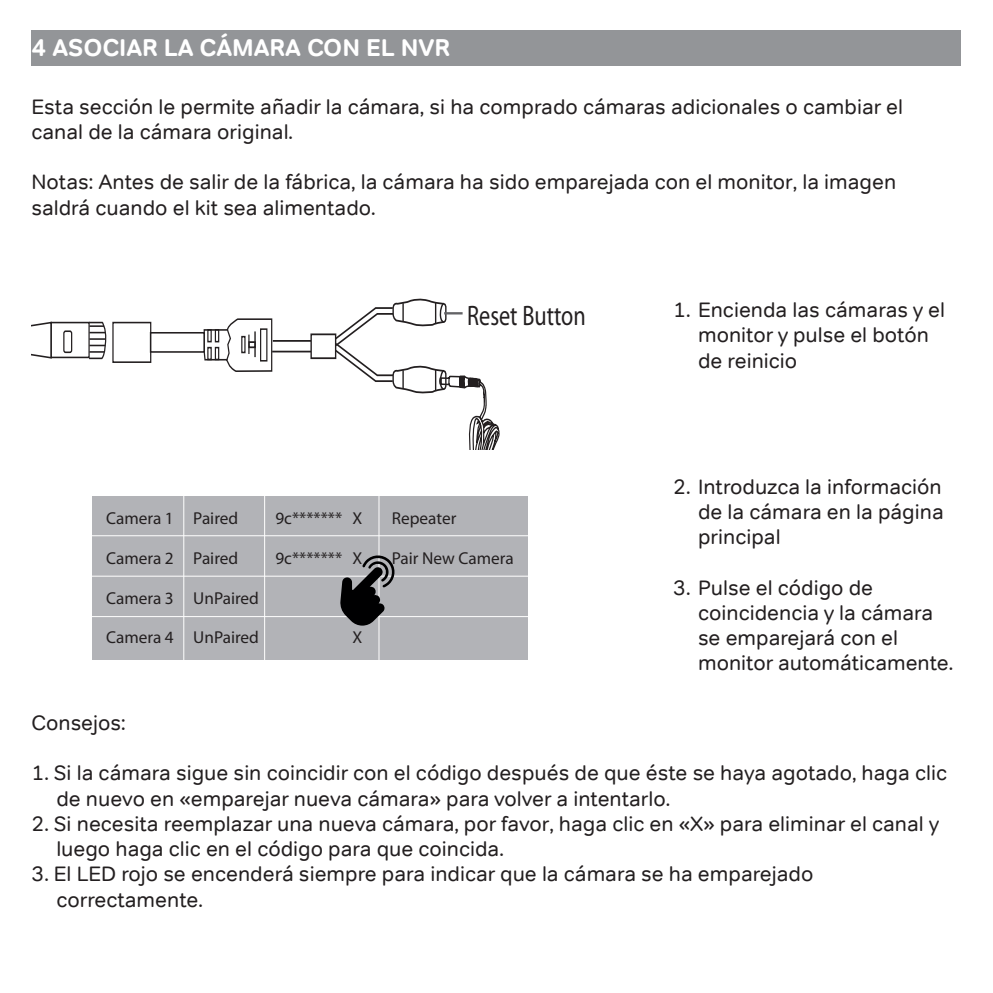
<style>
.page{position:relative;width:993px;height:993px;background:#fff}
.page>*{position:absolute;margin:0;border:0;box-sizing:border-box;transform-origin:0 0}
.t1{font:28.35px "Myriad Pro";color:#231f20;scale:.79 1}
.t2{font:700 24.5px "Tondo";color:#fff}
.t3{font:21px/25.2px "Tondo";color:#231f20}
.t4{font:17.15px "Myriad Pro";color:#231f20}
.t5{font:15.75px "Myriad Pro";color:#231f20}
</style>
<div class="page">
<div style="left:31px;top:30px;width:930px;height:35px;background:#939598"></div>
<svg style="left:31px;top:321px;width:22px;height:38px"></svg>
<div style="left:50px;top:322px;width:40px;height:36px;border:1px solid #231f20"></div>
<svg style="left:88px;top:321px;width:18px;height:39px"></svg>
<div style="left:63px;top:330px;width:9px;height:23px;border:1px solid #231f20;border-radius:2px"></div>
<div style="left:112px;top:322px;width:39px;height:41px;border:1px solid #231f20"></div>
<div style="left:150px;top:332px;width:55px;height:20px;border:1px solid #231f20"></div>
<svg style="left:203px;top:318px;width:70px;height:54px"></svg>
<hr style="left:254px;top:331px;width:2px;height:26px;background:#231f20">
<div style="left:248px;top:341px;width:8px;height:7px;border:2px solid #231f20"></div>
<hr style="left:273px;top:340px;width:42px;height:1px;background:#231f20">
<hr style="left:272px;top:350px;width:42px;height:2px;background:#231f20">
<svg style="left:333px;top:298px;width:167px;height:151px"></svg>
<div style="left:311px;top:334px;width:24px;height:24px;background:#fff"></div>
<div style="left:310px;top:333px;width:26px;height:26px;border:2px solid #231f20"></div>
<div style="left:92px;top:496px;width:435px;height:163px;background:#b2b3b7"></div>
<hr style="left:85px;top:535px;width:449px;height:1px;background:#fff">
<hr style="left:183px;top:492px;width:1px;height:176px;background:#fff">
<hr style="left:264px;top:492px;width:1px;height:176px;background:#fff">
<hr style="left:378px;top:492px;width:1px;height:176px;background:#fff">
<hr style="left:85px;top:575px;width:449px;height:1px;background:#fff">
<hr style="left:85px;top:615px;width:449px;height:2px;background:#fff">
<svg style="left:340px;top:553px;width:56px;height:72px"></svg>
<p class="t2" style="left:31px;top:33px;width:420px">4 ASOCIAR LA CÁMARA CON EL NVR</p>
<p class="t3" style="left:31px;top:94px;width:872px">Esta sección le permite añadir la cámara, si ha comprado cámaras adicionales o cambiar el canal de la cámara original.</p>
<p class="t3" style="left:31px;top:170px;width:865px">Notas: Antes de salir de la fábrica, la cámara ha sido emparejada con el monitor, la imagen saldrá cuando el kit sea alimentado.</p>
<p class="t4" style="left:106px;top:189px;width:106px">Wireless Setup</p>
<p class="t5" style="left:219px;top:190px;width:149px">Screen OFF after 1 min</p>
<h1 class="t1" style="left:467px;top:297px;width:152px">Reset Button</h1>
<p class="t4" style="left:106px;top:508px;width:69px">Camera 1</p>
<p class="t4" style="left:106px;top:547px;width:69px">Camera 2</p>
<p class="t4" style="left:106px;top:587px;width:69px">Camera 3</p>
<p class="t4" style="left:106px;top:626px;width:69px">Camera 4</p>
<p class="t4" style="left:193px;top:508px;width:46px">Paired</p>
<p class="t4" style="left:193px;top:547px;width:46px">Paired</p>
<p class="t4" style="left:193px;top:587px;width:67px">UnPaired</p>
<p class="t4" style="left:193px;top:626px;width:67px">UnPaired</p>
<p class="t4" style="left:275px;top:508px;width:68px">9c*******</p>
<p class="t4" style="left:275px;top:547px;width:68px">9c*******</p>
<p class="t4" style="left:352px;top:508px;width:11px">X</p>
<p class="t4" style="left:352px;top:547px;width:11px">X</p>
<p class="t4" style="left:352px;top:626px;width:11px">X</p>
<p class="t4" style="left:391px;top:508px;width:66px">Repeater</p>
<p class="t4" style="left:391px;top:547px;width:123px">Pair New Camera</p>
<p class="t3" style="left:697px;top:297px;width:248px;text-indent:-25px">1. Encienda las cámaras y el monitor y pulse el botón de reinicio</p>
<p class="t3" style="left:697px;top:473px;width:247px;text-align:justify;text-indent:-25px">2. Introduzca la información de la cámara en la página principal</p>
<p class="t3" style="left:697px;top:574px;width:256px;text-indent:-25px">3. Pulse el código de coincidencia y la cámara se emparejará con el monitor automáticamente.</p>
<p class="t3" style="left:31px;top:710px;width:96px">Consejos:</p>
<p class="t3" style="left:56px;top:760px;width:891px;text-indent:-25px">1. Si la cámara sigue sin coincidir con el código después de que éste se haya agotado, haga clic de nuevo en «emparejar nueva cámara» para volver a intentarlo.</p>
<p class="t3" style="left:56px;top:810px;width:884px;text-indent:-25px">2. Si necesita reemplazar una nueva cámara, por favor, haga clic en «X» para eliminar el canal y luego haga clic en el código para que coincida.</p>
<p class="t3" style="left:56px;top:861px;width:758px;text-indent:-25px">3. El LED rojo se encenderá siempre para indicar que la cámara se ha emparejado correctamente.</p>
<p class="t4" style="left:127px;top:814px;width:69px">Camera 1</p>
<p class="t4" style="left:269px;top:817px;width:69px">Camera 2</p>
<p class="t4" style="left:128px;top:895px;width:69px">Camera 3</p>
</div>
